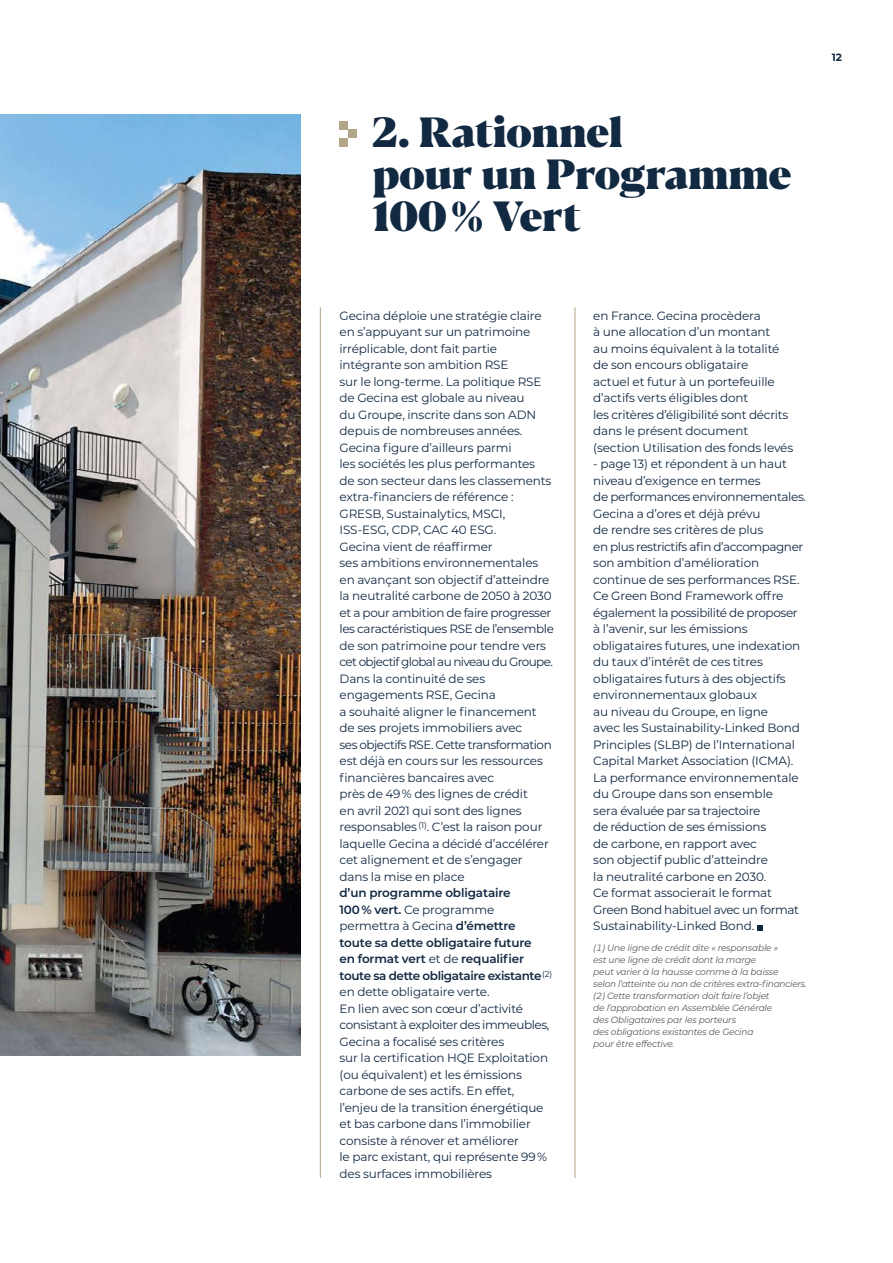
<style>
.page{position:relative;width:893px;height:1263px;background:#fff}
.page>*{position:absolute;margin:0;border:0;box-sizing:border-box;transform-origin:0 0}
.t1{font:800 42px/42px "Blacker Display";letter-spacing:-.02em;color:#122942}
.t2{font:12px/16.5px "Montserrat";letter-spacing:-.01em;color:#122942}
.t3{font:700 10.5px "Montserrat";color:#122942}
.t4{font:italic 9px/12px "Montserrat";letter-spacing:-.02em;color:#575756}
.s1{font-weight:600}
</style>
<div class="page">
<hr style="left:575px;top:307px;width:1px;height:871px;background:#b3a688">
<hr style="left:320px;top:307px;width:1px;height:871px;background:#b3a688">
<svg style="left:757px;top:925px;width:6px;height:5px"></svg>
<div style="left:339px;top:138px;width:9px;height:9px;background:#b3a688"></div>
<div style="left:339px;top:121px;width:9px;height:8px;background:#b3a688"></div>
<div style="left:348px;top:129px;width:9px;height:9px;background:#b3a688"></div>
<img style="left:0;top:115px;width:300px;height:940px">
<h1 class="t1" style="left:372px;top:114px;width:421px">2. Rationnel<br>pour un Programme<br>100% Vert</h1>
<p class="t3" style="left:832px;top:50px;width:12px">12</p>
<p class="t2" style="left:340px;top:307px;width:216px">Gecina déploie une stratégie claire en s’appuyant sur un patrimoine irréplicable, dont fait partie intégrante son ambition RSE<br>sur le long-terme. La politique RSE de Gecina est globale au niveau<br>du Groupe, inscrite dans son ADN depuis de nombreuses années.<br>Gecina figure d’ailleurs parmi<br>les sociétés les plus performantes<br>de son secteur dans les classements extra-financiers de référence :<br>GRESB, Sustainalytics, MSCI,<br>ISS-ESG, CDP, CAC 40 ESG.<br>Gecina vient de réaffirmer<br>ses ambitions environnementales en avançant son objectif d’atteindre la neutralité carbone de 2050 à 2030 et a pour ambition de faire progresser les caractéristiques RSE de l’ensemble de son patrimoine pour tendre vers cet objectif global au niveau du Groupe.<br>Dans la continuité de ses engagements RSE, Gecina<br>a souhaité aligner le financement de ses projets immobiliers avec<br>ses objectifs RSE. Cette transformation est déjà en cours sur les ressources financières bancaires avec<br>près de 49 % des lignes de crédit<br>en avril 2021 qui sont des lignes responsables <sup>(1)</sup>. C’est la raison pour laquelle Gecina a décidé d’accélérer cet alignement et de s’engager dans la mise en place</p>
<p class="t2" style="left:340px;top:884px;width:214px"><span class="s1">d’un programme obligataire<br>100 % vert.</span> Ce programme permettra à Gecina <span class="s1">d’émettre<br>toute sa dette obligataire future<br>en format vert</span> et de <span class="s1">requalifier toute sa dette obligataire existante</span><sup>(2) </sup>en dette obligataire verte.<br>En lien avec son cœur d’activité consistant à exploiter des immeubles,<br>Gecina a focalisé ses critères<br>sur la certification HQE Exploitation (ou équivalent) et les émissions carbone de ses actifs. En effet, l’enjeu de la transition énergétique et bas carbone dans l’immobilier consiste à rénover et améliorer<br>le parc existant, qui représente 99 % des surfaces immobilières</p>
<p class="t2" style="left:593px;top:307px;width:201px">en France. Gecina procèdera<br>à une allocation d’un montant<br>au moins équivalent à la totalité de son encours obligataire<br>actuel et futur à un portefeuille d’actifs verts éligibles dont<br>les critères d’éligibilité sont décrits dans le présent document (section Utilisation des fonds levés</p>
<p class="t2" style="left:593px;top:455px;width:214px">- page 13) et répondent à un haut niveau d’exigence en termes<br>de performances environnementales.<br>Gecina a d’ores et déjà prévu<br>de rendre ses critères de plus<br>en plus restrictifs afin d’accompagner son ambition d’amélioration continue de ses performances RSE.<br>Ce Green Bond Framework offre également la possibilité de proposer à l’avenir, sur les émissions obligataires futures, une indexation du taux d’intérêt de ces titres obligataires futurs à des objectifs environnementaux globaux<br>au niveau du Groupe, en ligne<br>avec les Sustainability-Linked Bond<br>Principles (SLBP) de l’International<br>Capital Market Association (ICMA).<br>La performance environnementale du Groupe dans son ensemble<br>sera évaluée par sa trajectoire<br>de réduction de ses émissions<br>de carbone, en rapport avec<br>son objectif public d’atteindre<br>la neutralité carbone en 2030.<br>Ce format associerait le format<br>Green Bond habituel avec un format<br>Sustainability-Linked Bond.</p>
<p class="t4" style="left:593px;top:941px;width:215px">(1) Une ligne de crédit dite « responsable »<br>est une ligne de crédit dont la marge<br>peut varier à la hausse comme à la baisse<br>selon l’atteinte ou non de critères extra-financiers. (2) Cette transformation doit faire l’objet<br>de l’approbation en Assemblée Générale<br>des Obligataires par les porteurs<br>des obligations existantes de Gecina<br>pour être effective.</p>
</div>
